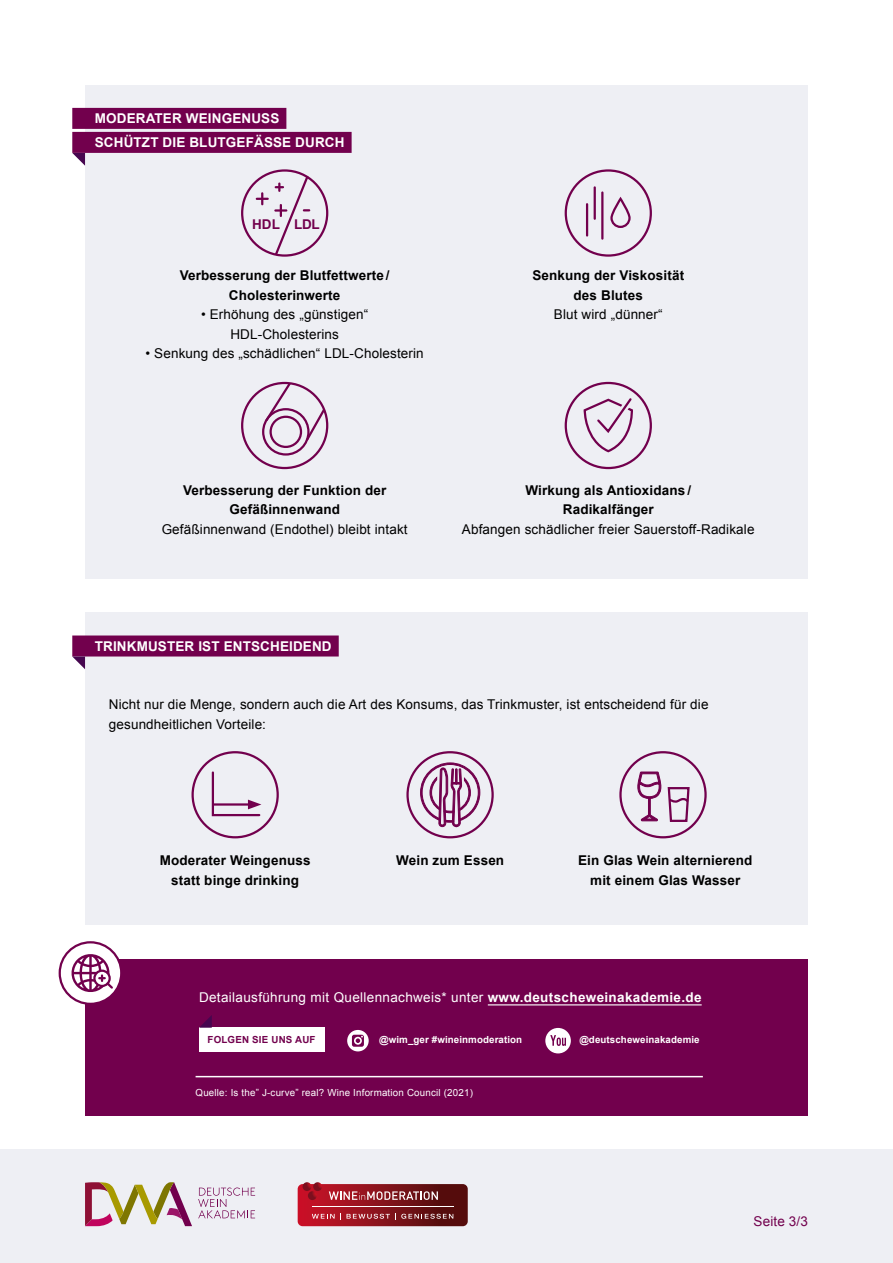
<style>
.page{position:relative;width:893px;height:1263px;background:#fff}
.page>*{position:absolute;margin:0;border:0;box-sizing:border-box;transform-origin:0 0}
.t1{font:13.5px/19.5px "Arial";letter-spacing:.01em;color:#000}
.t2{font:700 13.5px/19.5px "Arial";letter-spacing:.01em;color:#000;text-align:center}
.t3{font:700 13.5px/24px "Arial";letter-spacing:.01em;color:#fff}
.t4{font:13.5px "Arial";letter-spacing:.025em;color:#fff}
.t5{font:13.5px "Arial";letter-spacing:.01em;color:#72004d}
.t6{font:700 13.5px "Arial";color:#72004d}
.t7{font:9.75px "Arial";letter-spacing:.02em;color:#fff}
.t8{font:700 9.75px "Arial";letter-spacing:.01em;color:#fff}
.t9{font:700 9.75px "Arial";letter-spacing:.02em;color:#72004d}
.s1{font-weight:700}
</style>
<div class="page">
<div style="left:85px;top:959px;width:723px;height:157px;background:#72004d"></div>
<div style="left:85px;top:85px;width:723px;height:494px;background:#eeeff4"></div>
<div style="left:85px;top:613px;width:723px;height:312px;background:#eeeff4"></div>
<div style="left:72px;top:108px;width:214px;height:21px;background:#72004d"></div>
<div style="left:72px;top:132px;width:280px;height:21px;background:#72004d"></div>
<div style="left:72px;top:635px;width:267px;height:21px;background:#72004d"></div>
<svg style="left:72px;top:153px;width:13px;height:13px"></svg>
<svg style="left:72px;top:656px;width:13px;height:13px"></svg>
<div style="left:241px;top:169px;width:87px;height:88px;border:2px solid #72004d;border-radius:50%"></div>
<div style="left:565px;top:169px;width:87px;height:88px;border:2px solid #72004d;border-radius:50%"></div>
<svg style="left:257px;top:173px;width:53px;height:84px"></svg>
<div style="left:610px;top:198px;width:21px;height:30px;border:2px solid #72004d;border-radius:9px"></div>
<hr style="left:594px;top:187px;width:2px;height:32px;background:#72004d">
<hr style="left:586px;top:204px;width:2px;height:31px;background:#72004d">
<hr style="left:601px;top:192px;width:2px;height:47px;background:#72004d">
<div style="left:241px;top:382px;width:87px;height:87px;border:2px solid #72004d;border-radius:50%"></div>
<div style="left:565px;top:382px;width:87px;height:87px;border:2px solid #72004d;border-radius:50%"></div>
<div style="left:269px;top:416px;width:33px;height:32px;border:2px solid #72004d;border-radius:50%"></div>
<div style="left:262px;top:408px;width:48px;height:48px;border:2px solid #72004d;border-radius:50%"></div>
<svg style="left:263px;top:381px;width:30px;height:43px"></svg>
<svg style="left:304px;top:407px;width:23px;height:36px"></svg>
<svg style="left:583px;top:398px;width:50px;height:55px"></svg>
<svg style="left:420px;top:751px;width:60px;height:88px"></svg>
<div style="left:619px;top:751px;width:88px;height:87px;border:2px solid #72004d;border-radius:50%"></div>
<svg style="left:637px;top:771px;width:53px;height:51px"></svg>
<hr style="left:488px;top:1004px;width:214px;height:1px;background:#fff">
<div style="left:191px;top:751px;width:88px;height:87px;border:2px solid #72004d;border-radius:50%"></div>
<svg style="left:211px;top:771px;width:51px;height:46px"></svg>
<svg style="left:60px;top:942px;width:61px;height:62px"></svg>
<div style="left:59px;top:941px;width:63px;height:64px;border:2px solid #72004d;border-radius:50%"></div>
<svg style="left:70px;top:952px;width:45px;height:42px"></svg>
<hr style="left:196px;top:1076px;width:507px;height:1px;background:#fff">
<div style="left:0;top:1150px;width:893px;height:113px;background:#eeeff4"></div>
<svg style="left:298px;top:1182px;width:170px;height:44px;background:#97333a"></svg>
<svg style="left:198px;top:1187px;width:57px;height:31px"></svg>
<svg style="left:85px;top:1182px;width:107px;height:44px"></svg>
<div style="left:199px;top:1028px;width:125px;height:24px;background:#fff"></div>
<svg style="left:199px;top:1015px;width:13px;height:13px"></svg>
<svg style="left:347px;top:1030px;width:22px;height:21px"></svg>
<svg style="left:352px;top:1035px;width:12px;height:12px"></svg>
<div style="left:545px;top:1028px;width:26px;height:25px;background:#fff;border-radius:50%"></div>
<svg style="left:550px;top:1035px;width:16px;height:11px"></svg>
<p class="t3" style="left:95px;top:107px;width:251px">MODERATER WEINGENUSS<br>SCHÜTZT DIE BLUTGEFÄSSE DURCH</p>
<p class="t6" style="left:252px;top:215px;width:69px">HDL LDL</p>
<p class="t2" style="left:180px;top:266px;width:211px">Verbesserung der Blutfettwerte /<br>Cholesterinwerte</p>
<p class="t1" style="left:201px;top:305px;width:169px;text-align:center">• Erhöhung des „günstigen“<br>HDL-Cholesterins</p>
<p class="t1" style="left:146px;top:344px;width:280px">• Senkung des „schädlichen“ LDL-Cholesterin</p>
<p class="t2" style="left:532px;top:266px;width:153px">Senkung der Viskosität des Blutes</p>
<p class="t1" style="left:554px;top:305px;width:110px">Blut wird „dünner“</p>
<p class="t2" style="left:183px;top:480px;width:205px">Verbesserung der Funktion der<br>Gefäßinnenwand</p>
<p class="t1" style="left:162px;top:519px;width:247px">Gefäßinnenwand (Endothel) bleibt intakt</p>
<p class="t3" style="left:95px;top:634px;width:238px">TRINKMUSTER IST ENTSCHEIDEND</p>
<p class="t2" style="left:525px;top:480px;width:167px">Wirkung als Antioxidans /<br>Radikalfänger</p>
<p class="t1" style="left:462px;top:519px;width:294px">Abfangen schädlicher freier Sauerstoff-Radikale</p>
<p class="t1" style="left:109px;top:695px;width:601px">Nicht nur die Menge, sondern auch die Art des Konsums, das Trinkmuster, ist entscheidend für die gesundheitlichen Vorteile:</p>
<p class="t2" style="left:160px;top:851px;width:152px">Moderater Weingenuss statt binge drinking</p>
<p class="t2" style="left:396px;top:851px;width:110px">Wein zum Essen</p>
<p class="t2" style="left:578px;top:851px;width:176px">Ein Glas Wein alternierend mit einem Glas Wasser</p>
<p class="t4" style="left:199px;top:988px;width:504px">Detailausführung mit Quellennachweis* unter <span class="s1">www.deutscheweinakademie.de</span></p>
<p class="t9" style="left:208px;top:1033px;width:110px">FOLGEN SIE UNS AUF</p>
<p class="t8" style="left:379px;top:1033px;width:145px">@wim_ger #wineinmoderation</p>
<p class="t8" style="left:579px;top:1033px;width:122px">@deutscheweinakademie</p>
<p class="t7" style="left:196px;top:1086px;width:279px">Quelle: Is the” J-curve” real? Wine Information Council (2021)</p>
<p class="t5" style="left:754px;top:1212px;width:56px">Seite 3/3</p>
</div>
